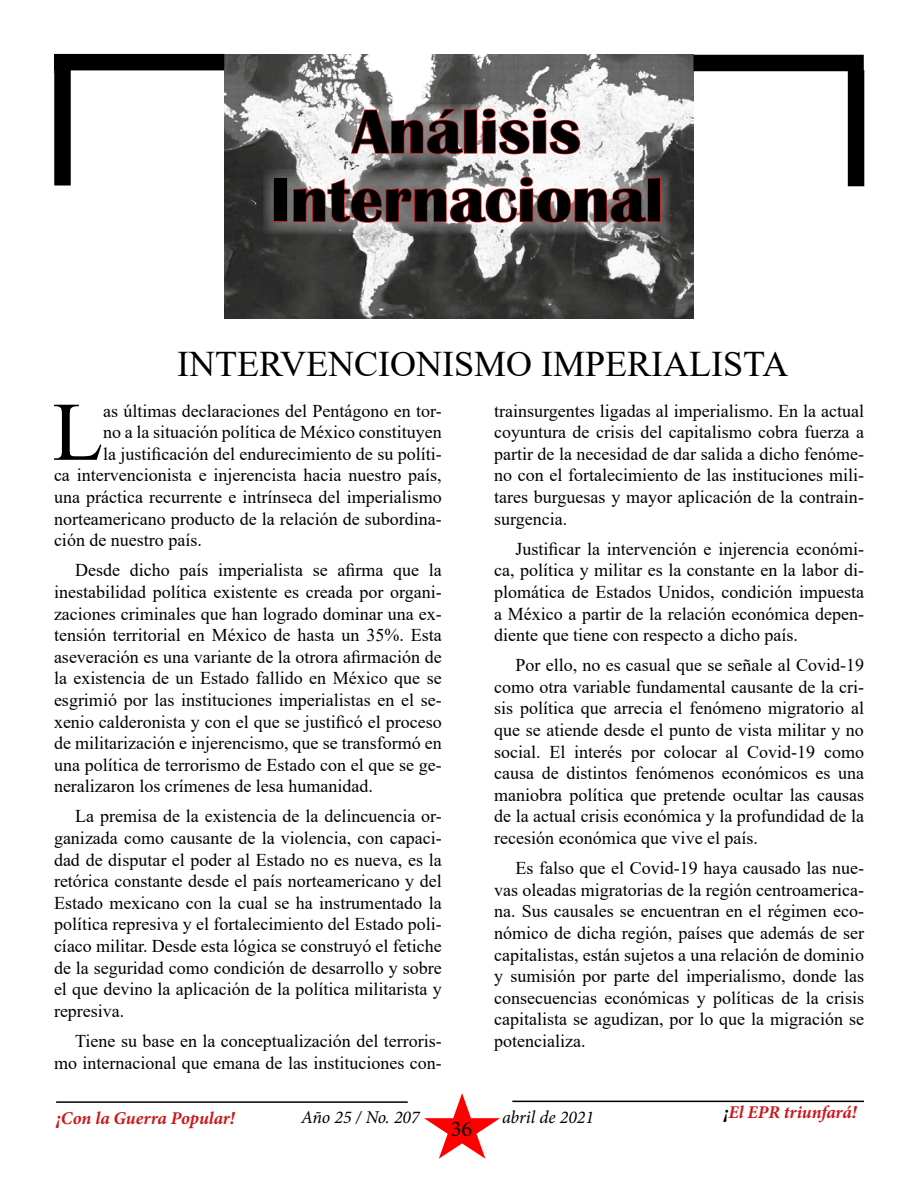
<style>
.page{position:relative;width:918px;height:1188px;background:#fff}
.page>*{position:absolute;margin:0;border:0;box-sizing:border-box;transform-origin:0 0}
.t1{font:83.25px "Times New Roman";color:#000}
.t2{font:700 63.9px/68.4px "Britannic";color:#000;text-align:center;scale:1.04 1}
.t3{font:36px "Times New Roman";color:#000}
.t4{font:22.5px "Minion Pro";color:#000}
.t5{font:18px/21.6px "Times New Roman";color:#000;text-align:justify}
.t6{font:italic 700 18px "Minion Pro";letter-spacing:-.005em;color:#cd171a}
.t7{font:italic 18px "Minion Pro";color:#000}
.s1{color:#000}
</style>
<div class="page">
<hr style="left:56px;top:1101px;width:352px;height:2px;background:#000">
<hr style="left:512px;top:1101px;width:352px;height:1px;background:#000">
<svg style="left:424px;top:1093px;width:76px;height:66px"></svg>
<img style="left:224px;top:55px;width:470px;height:263px">
<div style="left:54px;top:54px;width:170px;height:16px;background:#000"></div>
<div style="left:693px;top:55px;width:171px;height:16px;background:#000"></div>
<div style="left:54px;top:69px;width:17px;height:117px;background:#000"></div>
<div style="left:848px;top:70px;width:16px;height:116px;background:#000"></div>
<svg style="left:340px;top:104px;width:246px;height:61px"></svg>
<svg style="left:263px;top:169px;width:407px;height:65px"></svg>
<svg style="left:350px;top:107px;width:231px;height:48px"></svg>
<div style="left:273px;top:178px;width:14px;height:44px;border:2px solid #cd171a"></div>
<svg style="left:292px;top:176px;width:370px;height:47px"></svg>
<h2 class="t2" style="left:270px;top:98px;width:380px">Análisis<br>Internacional</h2>
<h3 class="t3" style="left:177px;top:339px;width:613px">INTERVENCIONISMO IMPERIALISTA</h3>
<h1 class="t1" style="left:52px;top:373px;width:52px">L</h1>
<p class="t5" style="left:103px;top:399px;width:340px">as últimas declaraciones del Pentágono en tor-</p>
<p class="t5" style="left:103px;top:421px;width:340px">no a la situación política de México constituyen</p>
<p class="t5" style="left:103px;top:442px;width:340px">la justificación del endurecimiento de su políti-</p>
<p class="t5" style="left:54px;top:464px;width:389px">ca intervencionista e injerencista hacia nuestro país,</p>
<p class="t5" style="left:54px;top:486px;width:389px">una práctica recurrente e intrínseca del imperialismo</p>
<p class="t5" style="left:54px;top:507px;width:389px">norteamericano producto de la relación de subordina-</p>
<p class="t5" style="left:54px;top:529px;width:149px">ción de nuestro país.</p>
<p class="t5" style="left:54px;top:559px;width:389px;text-indent:21px">Desde dicho país imperialista se afirma que la inestabilidad política existente es creada por organi&shy;zaciones criminales que han logrado dominar una ex&shy;tensión territorial en México de hasta un 35%. Esta aseveración es una variante de la otrora afirmación de la existencia de un Estado fallido en México que se esgrimió por las instituciones imperialistas en el se&shy;xenio calderonista y con el que se justificó el proceso de militarización e injerencismo, que se transformó en una política de terrorismo de Estado con el que se ge&shy;neralizaron los crímenes de lesa humanidad.</p>
<p class="t5" style="left:54px;top:805px;width:389px;text-indent:21px">La premisa de la existencia de la delincuencia or&shy;ganizada como causante de la violencia, con capaci&shy;dad de disputar el poder al Estado no es nueva, es la retórica constante desde el país norteamericano y del Estado mexicano con la cual se ha instrumentado la política represiva y el fortalecimiento del Estado poli&shy;cíaco militar. Desde esta lógica se construyó el fetiche de la seguridad como condición de desarrollo y sobre el que devino la aplicación de la política militarista y represiva.</p>
<p class="t5" style="left:54px;top:1030px;width:389px;text-align:right">Tiene su base en la conceptualización del terroris&shy;mo internacional que emana de las instituciones con-</p>
<p class="t5" style="left:494px;top:399px;width:371px">trainsurgentes ligadas al imperialismo. En la actual coyuntura de crisis del capitalismo cobra fuerza a partir de la necesidad de dar salida a dicho fenóme&shy;no con el fortalecimiento de las instituciones mili&shy;tares burguesas y mayor aplicación de la contrain&shy;surgencia.</p>
<p class="t5" style="left:494px;top:537px;width:371px;text-indent:21px">Justificar la intervención e injerencia económi&shy;ca, política y militar es la constante en la labor di&shy;plomática de Estados Unidos, condición impuesta a México a partir de la relación económica depen&shy;diente que tiene con respecto a dicho país.</p>
<p class="t5" style="left:494px;top:654px;width:371px;text-indent:21px">Por ello, no es casual que se señale al Covid-19 como otra variable fundamental causante de la cri&shy;sis política que arrecia el fenómeno migratorio al que se atiende desde el punto de vista militar y no social. El interés por colocar al Covid-19 como causa de distintos fenómenos económicos es una maniobra política que pretende ocultar las causas de la actual crisis económica y la profundidad de la recesión económica que vive el país.</p>
<p class="t5" style="left:494px;top:857px;width:371px;text-indent:21px">Es falso que el Covid-19 haya causado las nue&shy;vas oleadas migratorias de la región centroamerica&shy;na. Sus causales se encuentran en el régimen eco&shy;nómico de dicha región, países que además de ser capitalistas, están sujetos a una relación de dominio y sumisión por parte del imperialismo, donde las consecuencias económicas y políticas de la crisis capitalista se agudizan, por lo que la migración se potencializa.</p>
<p class="t6" style="left:56px;top:1105px;width:180px">¡Con la Guerra Popular!</p>
<p class="t6" style="left:724px;top:1100px;width:135px"><span class="s1">¡</span>El EPR triunfará!</p>
<p class="t7" style="left:301px;top:1105px;width:120px">Año 25 / No. 207</p>
<p class="t7" style="left:502px;top:1105px;width:93px">abril de 2021</p>
<p class="t4" style="left:451px;top:1114px;width:23px">36</p>
</div>
